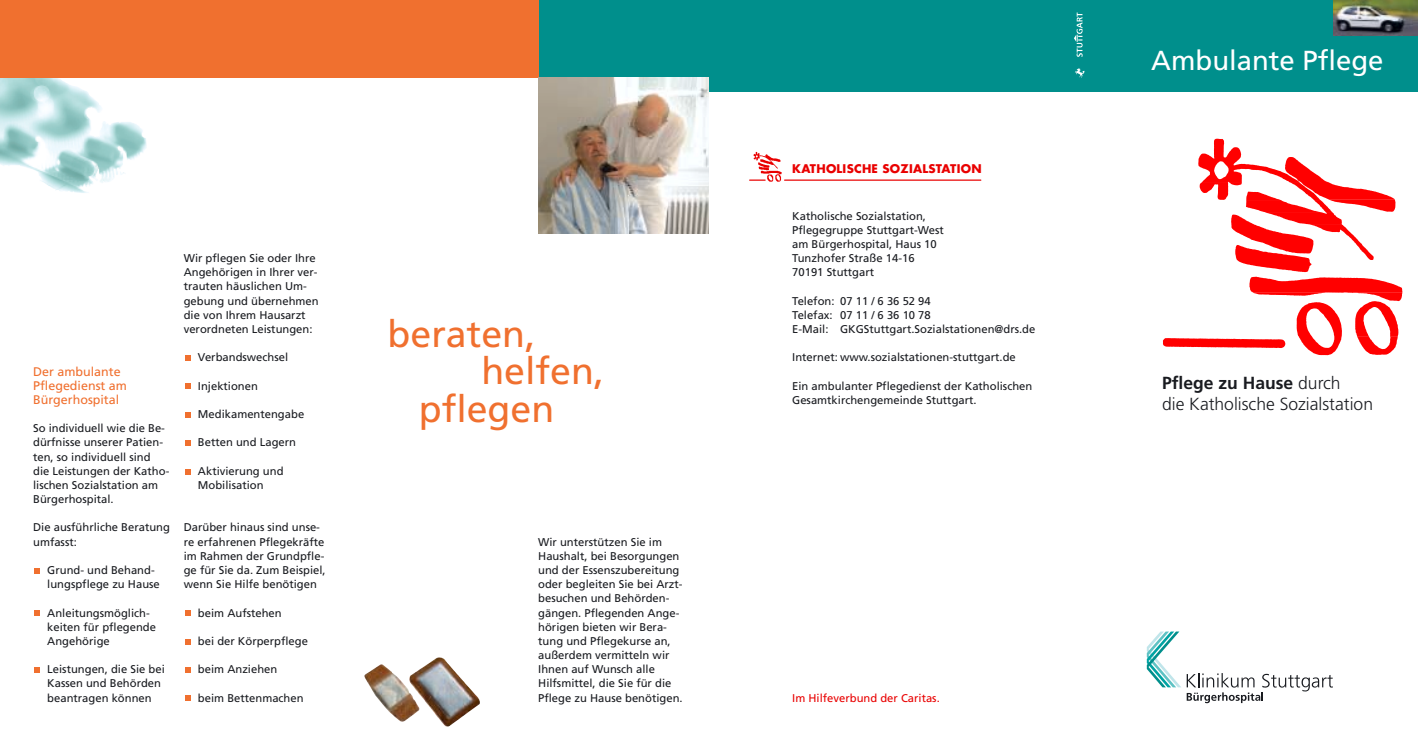
<style>
.page{position:relative;width:1418px;height:744px;background:#fff}
.page>*{position:absolute;margin:0;border:0;box-sizing:border-box;transform-origin:0 0}
.t1{font:37.5px "Frutiger";color:#f0702f}
.t2{font:27.5px "Frutiger";color:#fff}
.t3{font:300 17.5px/21px "Frutiger";color:#191b20}
.t4{font:12.5px/14.1px "Frutiger";color:#f0702f}
.t5{font:700 11.62px "Futura";letter-spacing:.02em;color:#e90000}
.t6{font:11.25px/14.1px "Frutiger";color:#191b20}
.t7{font:11.25px "Frutiger";color:#e90000}
.s1{font-weight:700}
</style>
<div class="page">
<img style="left:0;top:78px;width:147px;height:115px">
<div style="left:538px;top:0;width:879px;height:92px;background:#008f8c"></div>
<div style="left:0;top:0;width:538px;height:78px;background:#f0702f"></div>
<svg style="left:1146px;top:631px;width:187px;height:72px"></svg>
<svg style="left:1074px;top:12px;width:9px;height:45px"></svg>
<svg style="left:1075px;top:68px;width:9px;height:10px"></svg>
<img style="left:749px;top:152px;width:233px;height:29px">
<img style="left:369px;top:657px;width:111px;height:69px">
<svg style="left:185px;top:695px;width:5px;height:6px"></svg>
<svg style="left:185px;top:667px;width:5px;height:5px"></svg>
<svg style="left:185px;top:639px;width:5px;height:5px"></svg>
<svg style="left:185px;top:610px;width:5px;height:6px"></svg>
<svg style="left:185px;top:469px;width:5px;height:5px"></svg>
<svg style="left:185px;top:440px;width:5px;height:6px"></svg>
<svg style="left:185px;top:412px;width:5px;height:5px"></svg>
<svg style="left:185px;top:384px;width:5px;height:5px"></svg>
<svg style="left:185px;top:355px;width:5px;height:6px"></svg>
<svg style="left:34px;top:667px;width:6px;height:5px"></svg>
<svg style="left:34px;top:610px;width:6px;height:6px"></svg>
<svg style="left:34px;top:568px;width:6px;height:5px"></svg>
<img style="left:538px;top:78px;width:170px;height:156px">
<svg style="left:1163px;top:139px;width:239px;height:216px"></svg>
<img style="left:1333px;top:0;width:84px;height:35px">
<p class="t4" style="left:33px;top:365px;width:95px">Der ambulante<br>Pflegedienst am<br>Bürgerhospital</p>
<p class="t6" style="left:33px;top:422px;width:138px">So individuell wie die Be&shy;dürfnisse unserer Patien&shy;ten, so individuell sind die Leistungen der Katho&shy;lischen Sozialstation am<br>Bürgerhospital.</p>
<p class="t6" style="left:33px;top:521px;width:138px">Die ausführliche Beratung umfasst:</p>
<p class="t6" style="left:47px;top:564px;width:114px">Grund- und Behand&shy;lungspflege zu Hause</p>
<p class="t6" style="left:47px;top:606px;width:110px">Anleitungsmöglich&shy;keiten für pflegende<br>Angehörige</p>
<p class="t6" style="left:47px;top:663px;width:119px">Leistungen, die Sie bei<br>Kassen und Behörden beantragen können</p>
<p class="t6" style="left:184px;top:252px;width:136px">Wir pflegen Sie oder Ihre<br>Angehörigen in Ihrer ver&shy;trauten häuslichen Um&shy;gebung und übernehmen die von Ihrem Hausarzt verordneten Leistungen:</p>
<p class="t6" style="left:198px;top:351px;width:92px">Verbandswechsel</p>
<p class="t6" style="left:198px;top:379px;width:61px">Injektionen</p>
<p class="t6" style="left:198px;top:408px;width:108px">Medikamentengabe</p>
<p class="t6" style="left:198px;top:436px;width:100px">Betten und Lagern</p>
<p class="t6" style="left:198px;top:465px;width:87px">Aktivierung und<br>Mobilisation</p>
<p class="t6" style="left:184px;top:521px;width:143px">Darüber hinaus sind unse&shy;re erfahrenen Pflegekräfte im Rahmen der Grundpfle&shy;ge für Sie da. Zum Beispiel, wenn Sie Hilfe benötigen</p>
<p class="t6" style="left:198px;top:606px;width:85px">beim Aufstehen</p>
<p class="t6" style="left:198px;top:635px;width:112px">bei der Körperpflege</p>
<p class="t6" style="left:198px;top:663px;width:81px">beim Anziehen</p>
<p class="t6" style="left:198px;top:691px;width:107px">beim Bettenmachen</p>
<h1 class="t1" style="left:387px;top:319px;width:149px">beraten,</h1>
<h1 class="t1" style="left:481px;top:356px;width:124px">helfen,</h1>
<h1 class="t1" style="left:419px;top:394px;width:137px">pflegen</h1>
<p class="t6" style="left:538px;top:535px;width:146px">Wir unterstützen Sie im<br>Haushalt, bei Besorgungen und der Essenszubereitung oder begleiten Sie bei Arzt&shy;besuchen und Behörden&shy;gängen. Pflegenden Ange&shy;hörigen bieten wir Bera&shy;tung und Pflegekurse an, außerdem vermitteln wir<br>Ihnen auf Wunsch alle<br>Hilfsmittel, die Sie für die<br>Pflege zu Hause benötigen.</p>
<p class="t5" style="left:792px;top:163px;width:191px">KATHOLISCHE SOZIALSTATION</p>
<p class="t6" style="left:792px;top:209px;width:153px">Katholische Sozialstation,<br>Pflegegruppe Stuttgart-West am Bürgerhospital, Haus 10<br>Tunzhofer Straße 14-16<br>70191 Stuttgart</p>
<p class="t6" style="left:792px;top:294px;width:245px">Telefon: 07 11 / 6 36 52 94<br>Telefax: 07 11 / 6 36 10 78<br>E-Mail: GKGStuttgart.Sozialstationen@drs.de</p>
<p class="t6" style="left:792px;top:351px;width:225px">Internet: www.sozialstationen-stuttgart.de</p>
<p class="t6" style="left:792px;top:379px;width:242px">Ein ambulanter Pflegedienst der Katholischen<br>Gesamtkirchengemeinde Stuttgart.</p>
<p class="t7" style="left:792px;top:693px;width:149px">Im Hilfeverbund der Caritas.</p>
<h2 class="t2" style="left:1151px;top:49px;width:234px">Ambulante Pflege</h2>
<h3 class="t3" style="left:1162px;top:373px;width:212px"><span class="s1">Pflege zu Hause</span> durch<br>die Katholische Sozialstation</h3>
</div>
